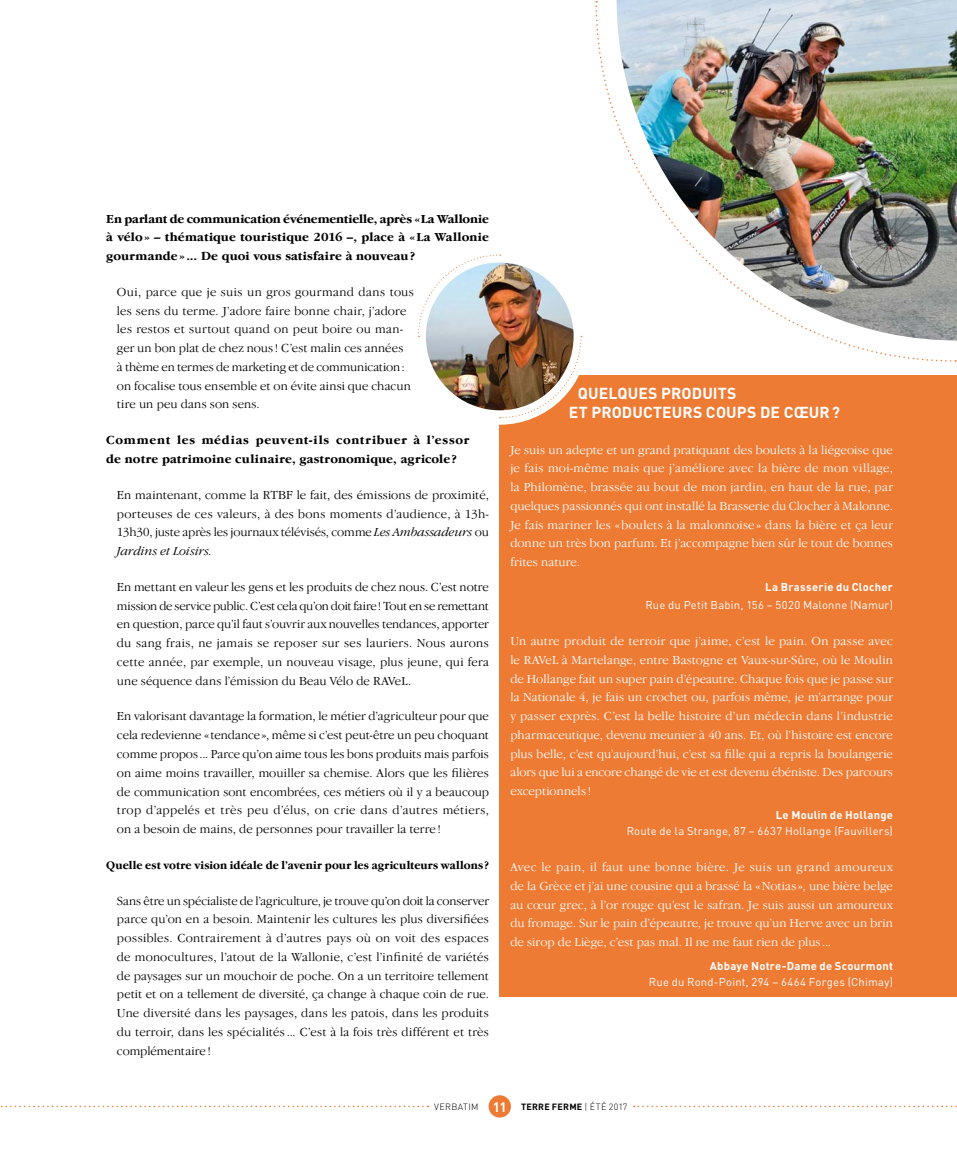
<style>
.page{position:relative;width:957px;height:1149px;background:#fff}
.page>*{position:absolute;margin:0;border:0;box-sizing:border-box;transform-origin:0 0}
.t1{font:700 15.75px/18.8px "DIN";letter-spacing:.005em;color:#fff}
.t2{font:300 12.75px/18.8px "Garamond IT Cby BT";letter-spacing:.01em;color:#000;text-align:justify}
.t3{font:300 12.75px/18.8px "Garamond IT Cby BT";color:#fff;text-align:justify}
.t4{font:700 12.75px/18.8px "Garamond IT Cby BT";letter-spacing:.025em;color:#000;text-align:justify}
.t5{font:700 12px "Garamond IT Cby BT";letter-spacing:.005em;color:#000;scale:.95 1}
.t6{font:11.25px "DIN";letter-spacing:.02em;color:#fff}
.t7{font:700 11.25px "DIN";letter-spacing:.02em;color:#fff}
.t8{font:300 9px "DIN";letter-spacing:.04em;color:#000}
.s1{font-style:italic}
.s2{font-weight:700;font-size:13.5px;color:#fff}
.s3{font-weight:700}
</style>
<div class="page">
<div style="left:488px;top:1094px;width:23px;height:23px;background:#ee7b34;border-radius:50%"></div>
<svg style="left:634px;top:1105px;width:323px;height:1px"></svg>
<svg style="left:1px;top:1105px;width:427px;height:1px"></svg>
<div style="left:500px;top:375px;width:457px;height:621px;background:#ee7b34"></div>
<div style="left:411px;top:248px;width:177px;height:176px;background:#fff;border-radius:50%"></div>
<svg style="left:418px;top:254px;width:164px;height:164px"></svg>
<img style="left:426px;top:262px;width:147px;height:148px;border-radius:50%">
<img style="left:617px;top:0;width:340px;height:340px">
<p class="t4" style="left:106px;top:210px;width:384px">En parlant de communication événementielle, après « La Wallonie à vélo » – thématique touristique 2016 –, place à « La Wallonie gourmande » ... De quoi vous satisfaire à nouveau ?</p>
<p class="t2" style="left:117px;top:283px;width:298px;text-align:left">Oui, parce que je suis un gros gourmand dans tous les sens du terme. J’adore faire bonne chair, j’adore les restos et surtout quand on peut boire ou man&shy;ger un bon plat de chez nous ! C’est malin ces années<br>à thème en termes de marketing et de communication : on focalise tous ensemble et on évite ainsi que chacun tire un peu dans son sens.</p>
<p class="t4" style="left:106px;top:432px;width:364px">Comment les médias peuvent-ils contribuer à l’essor de notre patrimoine culinaire, gastronomique, agricole ?</p>
<p class="t2" style="left:117px;top:486px;width:373px">En maintenant, comme la RTBF le fait, des émissions de proximité, porteuses de ces valeurs, à des bons moments d’audience, à 13h-13h30, juste après les journaux télévisés, comme <span class="s1">Les Ambassadeurs</span> ou <span class="s1">Jardins et Loisirs.</span></p>
<p class="t2" style="left:117px;top:578px;width:373px">En mettant en valeur les gens et les produits de chez nous. C’est notre mission de service public. C’est cela qu’on doit faire ! Tout en se remettant en question, parce qu’il faut s’ouvrir aux nouvelles tendances, apporter du sang frais, ne jamais se reposer sur ses lauriers. Nous aurons cette année, par exemple, un nouveau visage, plus jeune, qui fera une séquence dans l’émission du Beau Vélo de RAVeL.</p>
<p class="t2" style="left:117px;top:707px;width:373px">En valorisant davantage la formation, le métier d’agriculteur pour que cela redevienne « tendance », même si c’est peut-être un peu choquant comme propos ... Parce qu’on aime tous les bons produits mais parfois on aime moins travailler, mouiller sa chemise. Alors que les filières de communication sont encombrées, ces métiers où il y a beaucoup trop d’appelés et très peu d’élus, on crie dans d’autres métiers, on a besoin de mains, de personnes pour travailler la terre !</p>
<p class="t5" style="left:106px;top:860px;width:404px">Quelle est votre vision idéale de l’avenir pour les agriculteurs wallons ?</p>
<p class="t2" style="left:117px;top:891px;width:373px">Sans être un spécialiste de l’agriculture, je trouve qu’on doit la conserver parce qu’on en a besoin. Maintenir les cultures les plus diversifiées possibles. Contrairement à d’autres pays où on voit des espaces de monocultures, l’atout de la Wallonie, c’est l’infinité de variétés de paysages sur un mouchoir de poche. On a un territoire tellement petit et on a tellement de diversité, ça change à chaque coin de rue.<br>Une diversité dans les paysages, dans les patois, dans les produits du terroir, dans les spécialités ... C’est à la fois très différent et très complémentaire !</p>
<p class="t1" style="left:569px;top:386px;width:273px;text-indent:9px">QUELQUES PRODUITS<br>ET PRODUCTEURS COUPS DE CŒUR ?</p>
<p class="t3" style="left:510px;top:441px;width:384px">Je suis un adepte et un grand pratiquant des boulets à la liégeoise que je fais moi-même mais que j’améliore avec la bière de mon village, la Philomène, brassée au bout de mon jardin, en haut de la rue, par quelques passionnés qui ont installé la Brasserie du Clocher à Malonne.<br>Je fais mariner les « boulets à la malonnoise » dans la bière et ça leur donne un très bon parfum. Et j’accompagne bien sûr le tout de bonnes frites nature.</p>
<p class="t7" style="left:765px;top:582px;width:129px">La Brasserie du Clocher</p>
<p class="t6" style="left:645px;top:601px;width:249px">Rue du Petit Babin, 156 – 5020 Malonne (Namur)</p>
<p class="t3" style="left:510px;top:632px;width:384px">Un autre produit de terroir que j’aime, c’est le pain. On passe avec le RAVeL à Martelange, entre Bastogne et Vaux-sur-Sûre, où le Moulin de Hollange fait un super pain d’épeautre. Chaque fois que je passe sur la Nationale 4, je fais un crochet ou, parfois même, je m’arrange pour y passer exprès. C’est la belle histoire d’un médecin dans l’industrie pharmaceutique, devenu meunier à 40 ans. Et, où l’histoire est encore plus belle, c’est qu’aujourd’hui, c’est sa fille qui a repris la boulangerie alors que lui a encore changé de vie et est devenu ébéniste. Des parcours exceptionnels !</p>
<p class="t7" style="left:776px;top:811px;width:119px">Le Moulin de Hollange</p>
<p class="t6" style="left:627px;top:827px;width:268px">Route de la Strange, 87 – 6637 Hollange (Fauvillers)</p>
<p class="t3" style="left:510px;top:858px;width:384px">Avec le pain, il faut une bonne bière. Je suis un grand amoureux de la Grèce et j’ai une cousine qui a brassé la « Notias », une bière belge au cœur grec, à l’or rouge qu’est le safran. Je suis aussi un amoureux du fromage. Sur le pain d’épeautre, je trouve qu’un Herve avec un brin de sirop de Liège, c’est pas mal. Il ne me faut rien de plus ...</p>
<p class="t7" style="left:709px;top:962px;width:185px">Abbaye Notre-Dame de Scourmont</p>
<p class="t6" style="left:649px;top:977px;width:246px">Rue du Rond-Point, 294 – 6464 Forges (Chimay)</p>
<p class="t8" style="left:434px;top:1103px;width:195px">VERBATIM <span class="s2">11</span> <span class="s3">TERRE FERME</span> | ÉTÉ 2017</p>
</div>
